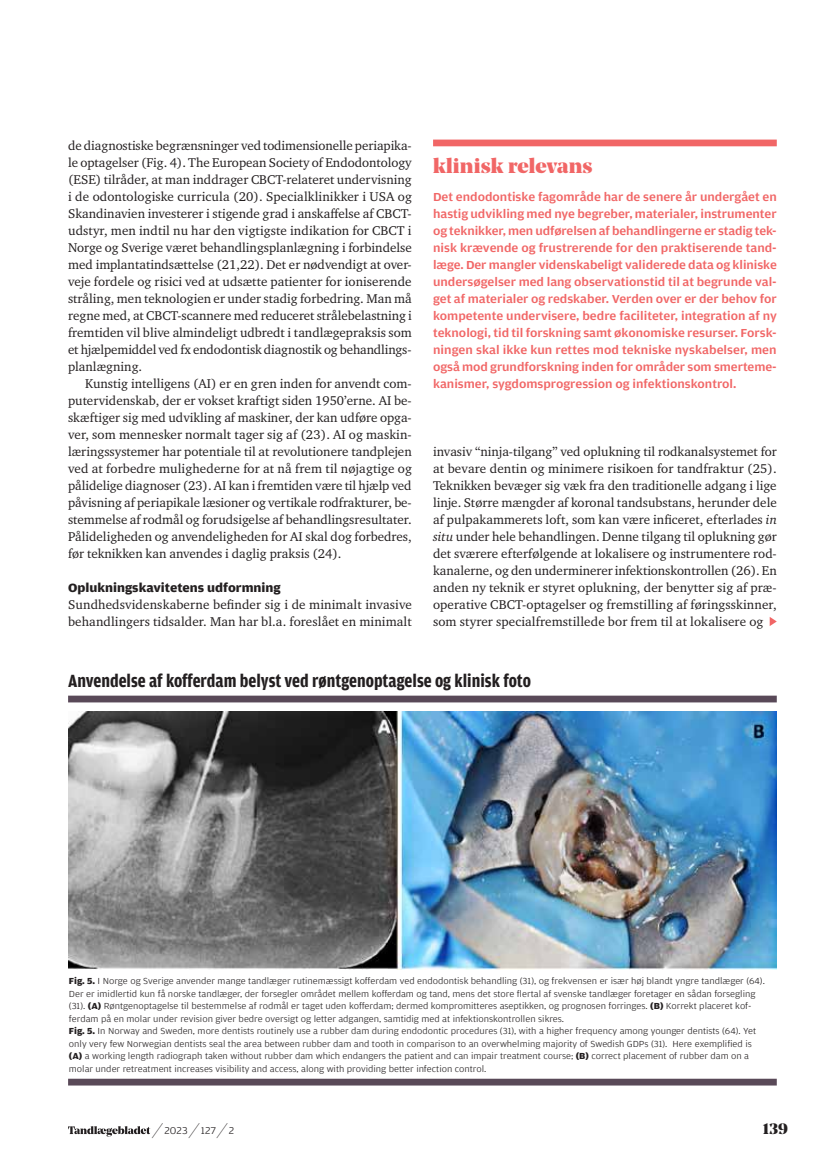
<style>
.page{position:relative;width:830px;height:1157px;background:#fff}
.page>*{position:absolute;margin:0;border:0;box-sizing:border-box;transform-origin:0 0}
.t1{font:900 21px "Noe Display";letter-spacing:.01em;color:#f16666}
.t2{font:700 18.75px "Amplitude Condensed";color:#231f20}
.t3{font:900 15px "Noe Display";color:#231f20}
.t4{font:13.05px/17px "Charter ITC Std";letter-spacing:.01em;color:#231f20;text-align:justify}
.t5{font:700 12.75px "Amplitude Wide";color:#231f20}
.t6{font:500 12.3px/17px "Amplitude Wide";color:#f16666;text-align:justify}
.t7{font:300 10.5px "Amplitude Wide";letter-spacing:.02em;color:#231f20}
.t8{font:300 9.3px/12.5px "Amplitude Wide";color:#231f20}
.s1{font-style:italic}
.s2{font-weight:700}
.s3{font-family:"Noe Display";font-weight:900;font-size:21px}
</style>
<div class="page">
<div style="left:433px;top:140px;width:343px;height:6px;background:#f16666"></div>
<svg style="left:68px;top:695px;width:708px;height:390px"></svg>
<img style="left:68px;top:711px;width:708px;height:258px">
<svg style="left:769px;top:617px;width:7px;height:9px"></svg>
<svg style="left:68px;top:1126px;width:82px;height:10px"></svg>
<p class="t4" style="left:68px;top:137px;width:345px">de diagnostiske begrænsninger ved todimensionelle periapika&shy;le optagelser (Fig. 4). The European Society of Endodontology (ESE) tilråder, at man inddrager CBCT-relateret undervisning i de odontologiske curricula (20). Specialklinikker i USA og Skandinavien investerer i stigende grad i anskaffelse af CBCT&shy;udstyr, men indtil nu har den vigtigste indikation for CBCT i Norge og Sverige været behandlingsplanlægning i forbindelse med implantatindsættelse (21,22). Det er nødvendigt at over&shy;veje fordele og risici ved at udsætte patienter for ioniserende stråling, men teknologien er under stadig forbedring. Man må regne med, at CBCT-scannere med reduceret strålebelastning i fremtiden vil blive almindeligt udbredt i tandlægepraksis som et hjælpemiddel ved fx endodontisk diagnostik og behandlings&shy;planlægning.</p>
<p class="t4" style="left:68px;top:375px;width:345px;text-indent:17px">Kunstig intelligens (AI) er en gren inden for anvendt com&shy;putervidenskab, der er vokset kraftigt siden 1950’erne. AI be&shy;skæftiger sig med udvikling af maskiner, der kan udføre opga&shy;ver, som mennesker normalt tager sig af (23). AI og maskin&shy;læringssystemer har potentiale til at revolutionere tandplejen ved at forbedre mulighederne for at nå frem til nøjagtige og pålidelige diagnoser (23). AI kan i fremtiden være til hjælp ved påvisning af periapikale læsioner og vertikale rodfrakturer, be&shy;stemmelse af rodmål og forudsigelse af behandlingsresultater.<br>Pålideligheden og anvendeligheden for AI skal dog forbedres, før teknikken kan anvendes i daglig praksis (24).</p>
<p class="t5" style="left:68px;top:581px;width:214px">Oplukningskavitetens udformning</p>
<p class="t4" style="left:68px;top:596px;width:345px">Sundhedsvidenskaberne befinder sig i de minimalt invasive behandlingers tidsalder. Man har bl.a. foreslået en minimalt</p>
<h1 class="t1" style="left:433px;top:152px;width:161px">klinisk relevans</h1>
<p class="t6" style="left:433px;top:188px;width:345px">Det endodontiske fagområde har de senere år undergået en hastig udvikling med nye begreber, materialer, instrumenter og teknikker, men udførelsen af behandlingerne er stadig tek&shy;nisk krævende og frustrerende for den praktiserende tand&shy;læge. Der mangler videnskabeligt validerede data og kliniske undersøgelser med lang observationstid til at begrunde val&shy;get af materialer og redskaber. Verden over er der behov for kompetente undervisere, bedre faciliteter, integration af ny teknologi, tid til forskning samt økonomiske resurser. Forsk&shy;ningen skal ikke kun rettes mod tekniske nyskabelser, men også mod grundforskning inden for områder som smerteme&shy;kanismer, sygdomsprogression og infektionskontrol.</p>
<p class="t4" style="left:433px;top:443px;width:345px">invasiv “ninja-tilgang” ved oplukning til rodkanalsystemet for at bevare dentin og minimere risikoen for tandfraktur (25).<br>Teknikken bevæger sig væk fra den traditionelle adgang i lige linje. Større mængder af koronal tandsubstans, herunder dele af pulpakammerets loft, som kan være inficeret, efterlades <span class="s1">in situ</span> under hele behandlingen. Denne tilgang til oplukning gør det sværere efterfølgende at lokalisere og instrumentere rod&shy;kanalerne, og den underminerer infektionskontrollen (26). En anden ny teknik er styret oplukning, der benytter sig af præ&shy;operative CBCT-optagelser og fremstilling af føringsskinner, som styrer specialfremstillede bor frem til at lokalisere og</p>
<h2 class="t2" style="left:68px;top:670px;width:464px">Anvendelse af kofferdam belyst ved røntgenoptagelse og klinisk foto</h2>
<p class="t8" style="left:69px;top:975px;width:697px"><span class="s2">Fig. 5.</span> I Norge og Sverige anvender mange tandlæger rutinemæssigt kofferdam ved endodontisk behandling (31), og frekvensen er især høj blandt yngre tandlæger (64).<br>Der er imidlertid kun få norske tandlæger, der forsegler området mellem kofferdam og tand, mens det store flertal af svenske tandlæger foretager en sådan forsegling (31). <span class="s2">(A)</span> Røntgenoptagelse til bestemmelse af rodmål er taget uden kofferdam; dermed kompromitteres aseptikken, og prognosen forringes. <span class="s2">(B)</span> Korrekt placeret kof&shy;ferdam på en molar under revision giver bedre oversigt og letter adgangen, samtidig med at infektionskontrollen sikres.<br><span class="s2">Fig. 5.</span> In Norway and Sweden, more dentists routinely use a rubber dam during endodontic procedures (31), with a higher frequency among younger dentists (64). Yet only very few Norwegian dentists seal the area between rubber dam and tooth in comparison to an overwhelming majority of Swedish GDPs (31). Here exemplified is <span class="s2">(A)</span> a working length radiograph taken without rubber dam which endangers the patient and can impair treatment course; <span class="s2">(B)</span> correct placement of rubber dam on a molar under retreatment increases visibility and access, along with providing better infection control.</p>
<p class="t7" style="left:157px;top:1124px;width:79px"><span class="s3">∕</span> 2023 <span class="s3">∕</span> 127 <span class="s3">∕</span> 2</p>
<p class="t3" style="left:762px;top:1118px;width:27px">139</p>
</div>
